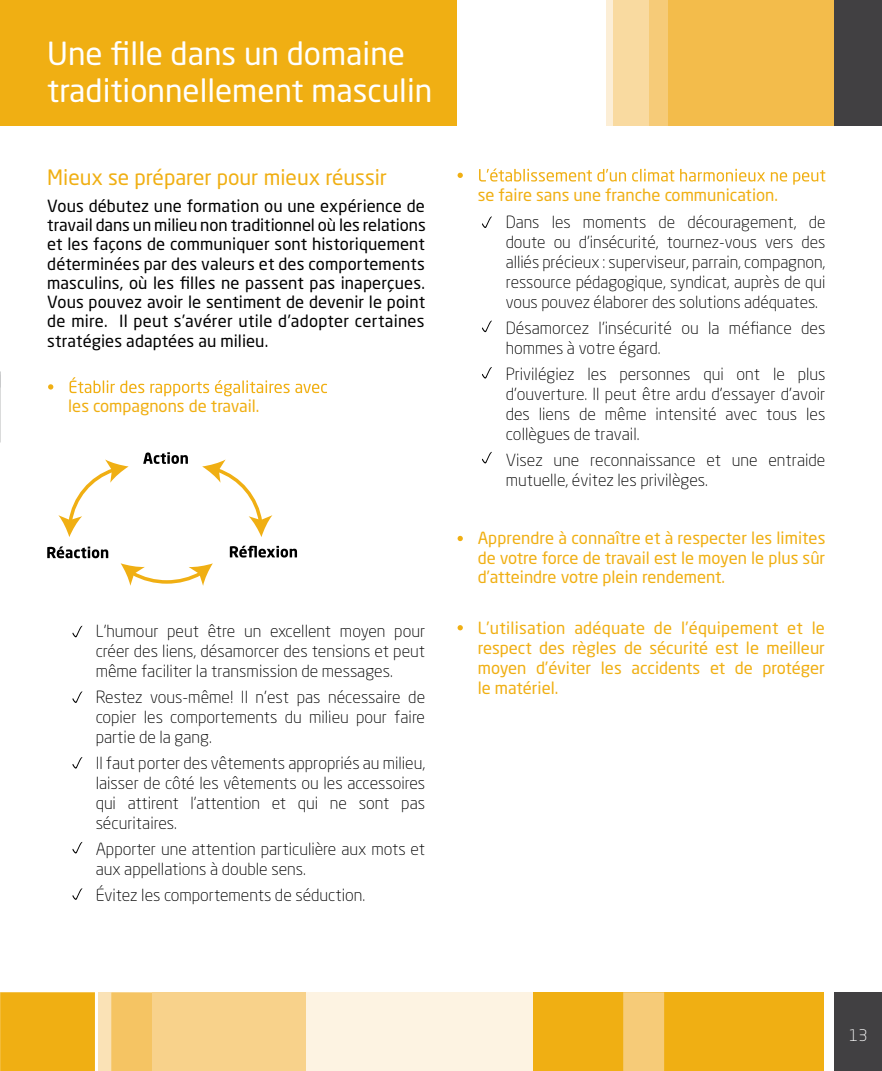
<style>
.page{position:relative;width:882px;height:1071px;background:#fff}
.page>*{position:absolute;margin:0;border:0;box-sizing:border-box;transform-origin:0 0}
.t1{font:31.5px/36.8px "Neo Sans Std";color:#fff}
.t2{font:21px "Neo Sans Std";color:#f0af13}
.t3{font:300 16.62px/19.9px "Neo Sans Std";color:#000;text-align:justify}
.t4{font:16.62px/19.2px "Neo Sans Std";letter-spacing:.01em;color:#000;text-align:justify}
.t5{font:16.62px/19.9px "Neo Sans Std";color:#f0af13;text-align:justify}
.t6{font:300 15.75px "Neo Sans Std";color:#fff}
</style>
<div class="page">
<div style="left:0;top:992px;width:95px;height:79px;background:#f0af13"></div>
<div style="left:306px;top:992px;width:377px;height:79px;background:#fdf3e2"></div>
<div style="left:683px;top:992px;width:141px;height:79px;background:#f0af13"></div>
<div style="left:533px;top:992px;width:151px;height:79px;background:#f0af13"></div>
<div style="left:111px;top:992px;width:41px;height:79px;background:#f5c463"></div>
<div style="left:152px;top:992px;width:154px;height:79px;background:#f8d28b"></div>
<div style="left:98px;top:992px;width:13px;height:79px;background:#fae2b6"></div>
<div style="left:623px;top:992px;width:41px;height:79px;background:#f6cb78"></div>
<div style="left:835px;top:992px;width:47px;height:79px;background:#414042"></div>
<div style="left:0;top:0;width:882px;height:126px;background:#f0af13"></div>
<div style="left:649px;top:0;width:233px;height:126px;background:#f3bc4b"></div>
<div style="left:612px;top:0;width:37px;height:126px;background:#f9daa0"></div>
<div style="left:649px;top:0;width:19px;height:126px;background:#f6cb78"></div>
<svg style="left:605px;top:0;width:7px;height:126px"></svg>
<div style="left:457px;top:0;width:148px;height:127px;background:#fff"></div>
<div style="left:835px;top:0;width:47px;height:126px;background:#414042"></div>
<svg style="left:48px;top:377px;width:279px;height:19px"></svg>
<svg style="left:458px;top:168px;width:367px;height:17px"></svg>
<svg style="left:482px;top:216px;width:10px;height:12px"></svg>
<svg style="left:482px;top:321px;width:10px;height:11px"></svg>
<svg style="left:482px;top:367px;width:10px;height:12px"></svg>
<svg style="left:482px;top:452px;width:10px;height:11px"></svg>
<svg style="left:458px;top:536px;width:5px;height:5px"></svg>
<svg style="left:458px;top:625px;width:5px;height:5px"></svg>
<svg style="left:72px;top:626px;width:10px;height:11px"></svg>
<svg style="left:72px;top:691px;width:10px;height:12px"></svg>
<svg style="left:72px;top:757px;width:10px;height:12px"></svg>
<svg style="left:72px;top:842px;width:10px;height:11px"></svg>
<svg style="left:72px;top:888px;width:10px;height:12px"></svg>
<svg style="left:58px;top:459px;width:71px;height:78px"></svg>
<svg style="left:202px;top:459px;width:70px;height:78px"></svg>
<svg style="left:143px;top:452px;width:45px;height:12px"></svg>
<svg style="left:230px;top:546px;width:67px;height:12px"></svg>
<svg style="left:47px;top:546px;width:61px;height:12px"></svg>
<svg style="left:121px;top:563px;width:92px;height:23px"></svg>
<h1 class="t1" style="left:47px;top:35px;width:387px">Une fille dans un domaine traditionnellement masculin</h1>
<p class="t2" style="left:47px;top:164px;width:341px">Mieux se préparer pour mieux réussir</p>
<p class="t4" style="left:47px;top:196px;width:380px">Vous débutez une formation ou une expérience de travail dans un milieu non traditionnel où les relations et les façons de communiquer sont historiquement déterminées par des valeurs et des comportements masculins, où les filles ne passent pas inaperçues.<br>Vous pouvez avoir le sentiment de devenir le point de mire. Il peut s’avérer utile d’adopter certaines stratégies adaptées au milieu.</p>
<p class="t5" style="left:68px;top:396px;width:193px">les compagnons de travail.</p>
<p class="t3" style="left:96px;top:621px;width:331px">L’humour peut être un excellent moyen pour créer des liens, désamorcer des tensions et peut même faciliter la transmission de messages.</p>
<p class="t3" style="left:96px;top:687px;width:331px">Restez vous-même! Il n’est pas nécessaire de copier les comportements du milieu pour faire partie de la gang.</p>
<p class="t3" style="left:96px;top:753px;width:331px">Il faut porter des vêtements appropriés au milieu, laisser de côté les vêtements ou les accessoires qui attirent l’attention et qui ne sont pas sécuritaires.</p>
<p class="t3" style="left:96px;top:838px;width:331px">Apporter une attention particulière aux mots et aux appellations à double sens.</p>
<p class="t3" style="left:96px;top:884px;width:271px">Évitez les comportements de séduction.</p>
<p class="t5" style="left:478px;top:184px;width:302px">se faire sans une franche communication.</p>
<p class="t3" style="left:506px;top:212px;width:321px">Dans les moments de découragement, de doute ou d’insécurité, tournez-vous vers des alliés précieux : superviseur, parrain, compagnon, ressource pédagogique, syndicat, auprès de qui vous pouvez élaborer des solutions adéquates.</p>
<p class="t3" style="left:506px;top:318px;width:321px">Désamorcez l’insécurité ou la méfiance des hommes à votre égard.</p>
<p class="t3" style="left:506px;top:364px;width:321px">Privilégiez les personnes qui ont le plus d’ouverture. Il peut être ardu d’essayer d’avoir des liens de même intensité avec tous les collègues de travail.</p>
<p class="t3" style="left:506px;top:450px;width:321px">Visez une reconnaissance et une entraide mutuelle, évitez les privilèges.</p>
<p class="t5" style="left:478px;top:528px;width:349px">Apprendre à connaître et à respecter les limites</p>
<p class="t5" style="left:478px;top:567px;width:249px">d’atteindre votre plein rendement.</p>
<p class="t5" style="left:478px;top:548px;width:349px">de votre force de travail est le moyen le plus sûr</p>
<p class="t5" style="left:478px;top:618px;width:349px">L’utilisation adéquate de l’équipement et le respect des règles de sécurité est le meilleur moyen d’éviter les accidents et de protéger le matériel.</p>
<p class="t6" style="left:849px;top:1026px;width:20px">13</p>
</div>
